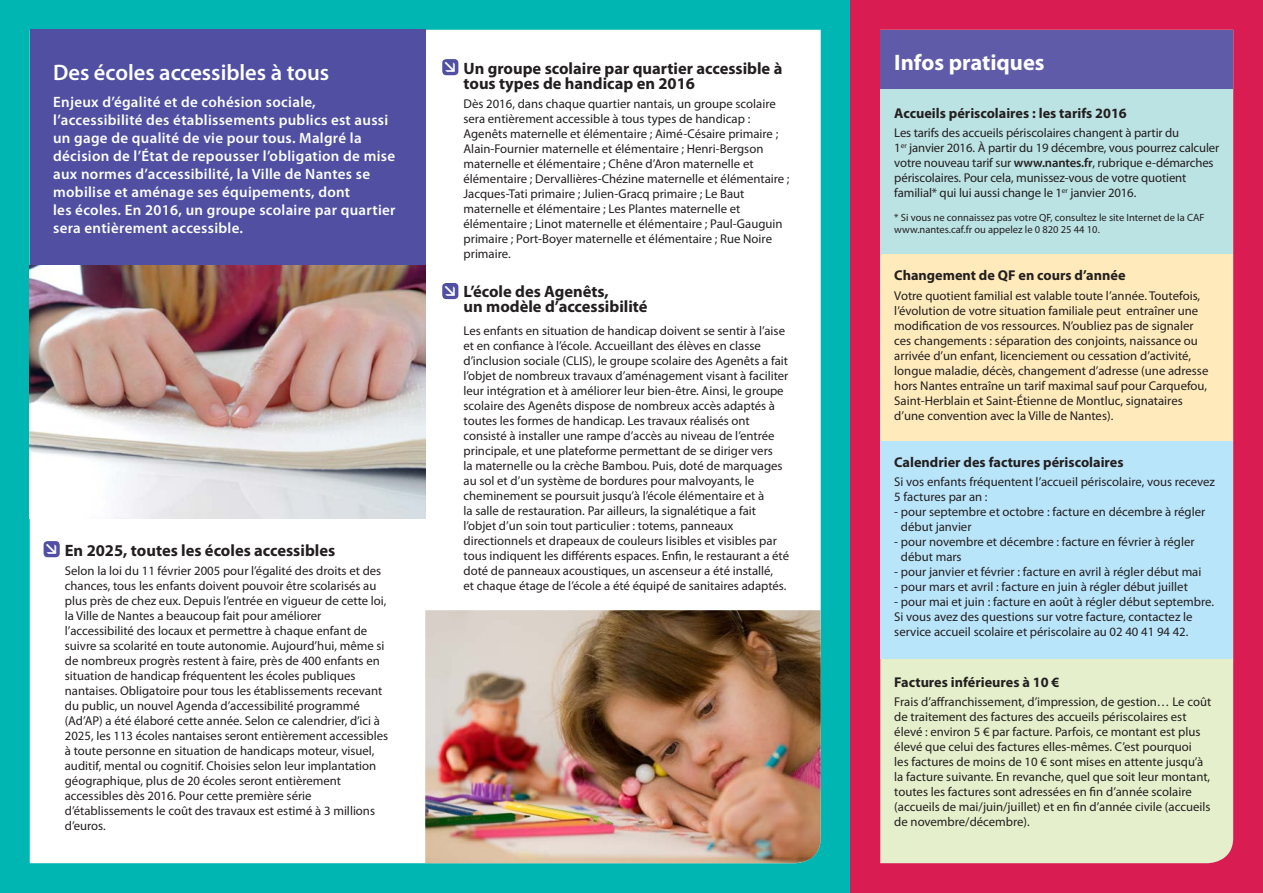
<style>
.page{position:relative;width:1263px;height:893px;background:#fff}
.page>*{position:absolute;margin:0;border:0;box-sizing:border-box;transform-origin:0 0}
.t1{font:600 22.5px "Myriad Pro";color:#fff}
.t2{font:700 22.5px "Myriad Pro";color:#fff}
.t3{font:700 16.5px/15px "Myriad Pro";color:#231f20}
.t4{font:600 15px/18px "Myriad Pro";letter-spacing:.02em;color:#fff}
.t5{font:700 14.25px "Myriad Pro";color:#231f20}
.t6{font:12.75px/15px "Myriad Pro";color:#231f20}
.t7{font:10.5px/12px "Myriad Pro";color:#231f20}
.s1{font-weight:600}
</style>
<div class="page">
<div style="left:0;top:0;width:850px;height:893px;background:#00b6b3"></div>
<div style="left:30px;top:30px;width:791px;height:833px;background:#fff"></div>
<div style="left:850px;top:0;width:413px;height:893px;background:#d91c52"></div>
<div style="left:880px;top:659px;width:353px;height:204px;background:#e5efcb"></div>
<div style="left:880px;top:30px;width:353px;height:226px;background:#bce3e3"></div>
<div style="left:880px;top:254px;width:353px;height:189px;background:#feeaba"></div>
<div style="left:880px;top:442px;width:353px;height:217px;background:#b9e5fa"></div>
<div style="left:880px;top:30px;width:353px;height:58px;background:#5f5ba8"></div>
<div style="left:30px;top:30px;width:395px;height:237px;background:#504fa1"></div>
<div style="left:442px;top:283px;width:16px;height:16px;background:#504fa1;border-radius:4px"></div>
<div style="left:442px;top:59px;width:16px;height:16px;background:#504fa1;border-radius:4px"></div>
<div style="left:44px;top:541px;width:16px;height:16px;background:#504fa1;border-radius:4px"></div>
<img style="left:30px;top:266px;width:395px;height:253px">
<img style="left:425px;top:610px;width:396px;height:253px">
<p class="t1" style="left:53px;top:59px;width:278px">Des écoles accessibles à tous</p>
<p class="t4" style="left:53px;top:93px;width:343px">Enjeux d’égalité et de cohésion sociale, l’accessibilité des établissements publics est aussi un gage de qualité de vie pour tous. Malgré la décision de l’État de repousser l’obligation de mise aux normes d’accessibilité, la Ville de Nantes se mobilise et aménage ses équipements, dont</p>
<p class="t4" style="left:53px;top:201px;width:344px">les écoles. En 2016, un groupe scolaire par quartier</p>
<p class="t4" style="left:53px;top:219px;width:192px">sera entièrement accessible.</p>
<p class="t3" style="left:65px;top:542px;width:272px">En 2025, toutes les écoles accessibles</p>
<p class="t6" style="left:65px;top:564px;width:325px">Selon la loi du 11 février 2005 pour l’égalité des droits et des chances, tous les enfants doivent pouvoir être scolarisés au plus près de chez eux. Depuis l’entrée en vigueur de cette loi, la Ville de Nantes a beaucoup fait pour améliorer l’accessibilité des locaux et permettre à chaque enfant de suivre sa scolarité en toute autonomie. Aujourd’hui, même si de nombreux progrès restent à faire, près de 400 enfants en situation de handicap fréquentent les écoles publiques nantaises. Obligatoire pour tous les établissements recevant du public, un nouvel Agenda d’accessibilité programmé (Ad’AP) a été élaboré cette année. Selon ce calendrier, d’ici à 2025, les 113 écoles nantaises seront entièrement accessibles à toute personne en situation de handicaps moteur, visuel, auditif, mental ou cognitif. Choisies selon leur implantation géographique, plus de 20 écoles seront entièrement accessibles dès 2016. Pour cette première série d’établissements le coût des travaux est estimé à 3 millions d’euros.</p>
<p class="t3" style="left:463px;top:60px;width:320px">Un groupe scolaire par quartier accessible à tous types de handicap en 2016</p>
<p class="t6" style="left:463px;top:97px;width:328px">Dès 2016, dans chaque quartier nantais, un groupe scolaire sera entièrement accessible à tous types de handicap :<br>Agenêts maternelle et élémentaire ; Aimé-Césaire primaire ; Alain-Fournier maternelle et élémentaire ; Henri-Bergson maternelle et élémentaire ; Chêne d’Aron maternelle et élémentaire ; Dervallières-Chézine maternelle et élémentaire ; Jacques-Tati primaire ; Julien-Gracq primaire ; Le Baut maternelle et élémentaire ; Les Plantes maternelle et élémentaire ; Linot maternelle et élémentaire ; Paul-Gauguin primaire ; Port-Boyer maternelle et élémentaire ; Rue Noire primaire.</p>
<p class="t3" style="left:463px;top:283px;width:186px">L’école des Agenêts,<br>un modèle d’accessibilité</p>
<p class="t6" style="left:463px;top:324px;width:326px">Les enfants en situation de handicap doivent se sentir à l’aise et en confiance à l’école. Accueillant des élèves en classe d’inclusion sociale (CLIS), le groupe scolaire des Agenêts a fait l’objet de nombreux travaux d’aménagement visant à faciliter leur intégration et à améliorer leur bien-être. Ainsi, le groupe scolaire des Agenêts dispose de nombreux accès adaptés à toutes les formes de handicap. Les travaux réalisés ont consisté à installer une rampe d’accès au niveau de l’entrée principale, et une plateforme permettant de se diriger vers</p>
<p class="t6" style="left:463px;top:459px;width:321px">la maternelle ou la crèche Bambou. Puis, doté de marquages au sol et d’un système de bordures pour malvoyants, le cheminement se poursuit jusqu’à l’école élémentaire et à</p>
<p class="t6" style="left:463px;top:504px;width:327px">la salle de restauration. Par ailleurs, la signalétique a fait l’objet d’un soin tout particulier : totems, panneaux directionnels et drapeaux de couleurs lisibles et visibles par tous indiquent les différents espaces. Enfin, le restaurant a été doté de panneaux acoustiques, un ascenseur a été installé,</p>
<p class="t6" style="left:463px;top:579px;width:324px">et chaque étage de l’école a été équipé de sanitaires adaptés.</p>
<p class="t2" style="left:894px;top:48px;width:152px">Infos pratiques</p>
<p class="t5" style="left:894px;top:104px;width:234px">Accueils périscolaires : les tarifs 2016</p>
<p class="t6" style="left:894px;top:126px;width:327px">Les tarifs des accueils périscolaires changent à partir du<br>1<sup>er</sup> janvier 2016. À partir du 19 décembre, vous pourrez calculer votre nouveau tarif sur <span class="s1">www.nantes.fr</span>, rubrique e-démarches périscolaires. Pour cela, munissez-vous de votre quotient familial* qui lui aussi change le 1<sup>er</sup> janvier 2016.</p>
<p class="t7" style="left:894px;top:212px;width:312px">* Si vous ne connaissez pas votre QF, consultez le site Internet de la CAF www.nantes.caf.fr ou appelez le 0 820 25 44 10.</p>
<p class="t5" style="left:894px;top:266px;width:233px">Changement de QF en cours d’année</p>
<p class="t6" style="left:894px;top:288px;width:307px">Votre quotient familial est valable toute l’année. Toutefois, l’évolution de votre situation familiale peut entraîner une modification de vos ressources. N’oubliez pas de signaler</p>
<p class="t6" style="left:894px;top:333px;width:316px">ces changements : séparation des conjoints, naissance ou arrivée d’un enfant, licenciement ou cessation d’activité, longue maladie, décès, changement d’adresse (une adresse hors Nantes entraîne un tarif maximal sauf pour Carquefou, Saint-Herblain et Saint-Étienne de Montluc, signataires</p>
<p class="t6" style="left:894px;top:408px;width:220px">d’une convention avec la Ville de Nantes).</p>
<p class="t5" style="left:894px;top:452px;width:231px">Calendrier des factures périscolaires</p>
<p class="t6" style="left:894px;top:474px;width:322px">Si vos enfants fréquentent l’accueil périscolaire, vous recevez<br>5 factures par an :</p>
<p class="t6" style="left:901px;top:504px;width:306px;text-indent:-7px">- pour septembre et octobre : facture en décembre à régler début janvier</p>
<p class="t6" style="left:901px;top:534px;width:295px;text-indent:-7px">- pour novembre et décembre : facture en février à régler début mars</p>
<p class="t6" style="left:894px;top:564px;width:309px">- pour janvier et février : facture en avril à régler début mai</p>
<p class="t6" style="left:894px;top:579px;width:295px">- pour mars et avril : facture en juin à régler début juillet</p>
<p class="t6" style="left:894px;top:594px;width:321px">- pour mai et juin : facture en août à régler début septembre.</p>
<p class="t6" style="left:894px;top:609px;width:300px">Si vous avez des questions sur votre facture, contactez le service accueil scolaire et périscolaire au 02 40 41 94 42.</p>
<p class="t5" style="left:894px;top:673px;width:167px">Factures inférieures à 10 €</p>
<p class="t6" style="left:894px;top:695px;width:318px">Frais d’affranchissement, d’impression, de gestion… Le coût de traitement des factures des accueils périscolaires est élevé : environ 5 € par facture. Parfois, ce montant est plus élevé que celui des factures elles-mêmes. C’est pourquoi</p>
<p class="t6" style="left:894px;top:755px;width:318px">les factures de moins de 10 € sont mises en attente jusqu’à la facture suivante. En revanche, quel que soit leur montant, toutes les factures sont adressées en fin d’année scolaire (accueils de mai/juin/juillet) et en fin d’année civile (accueils de novembre/décembre).</p>
</div>
